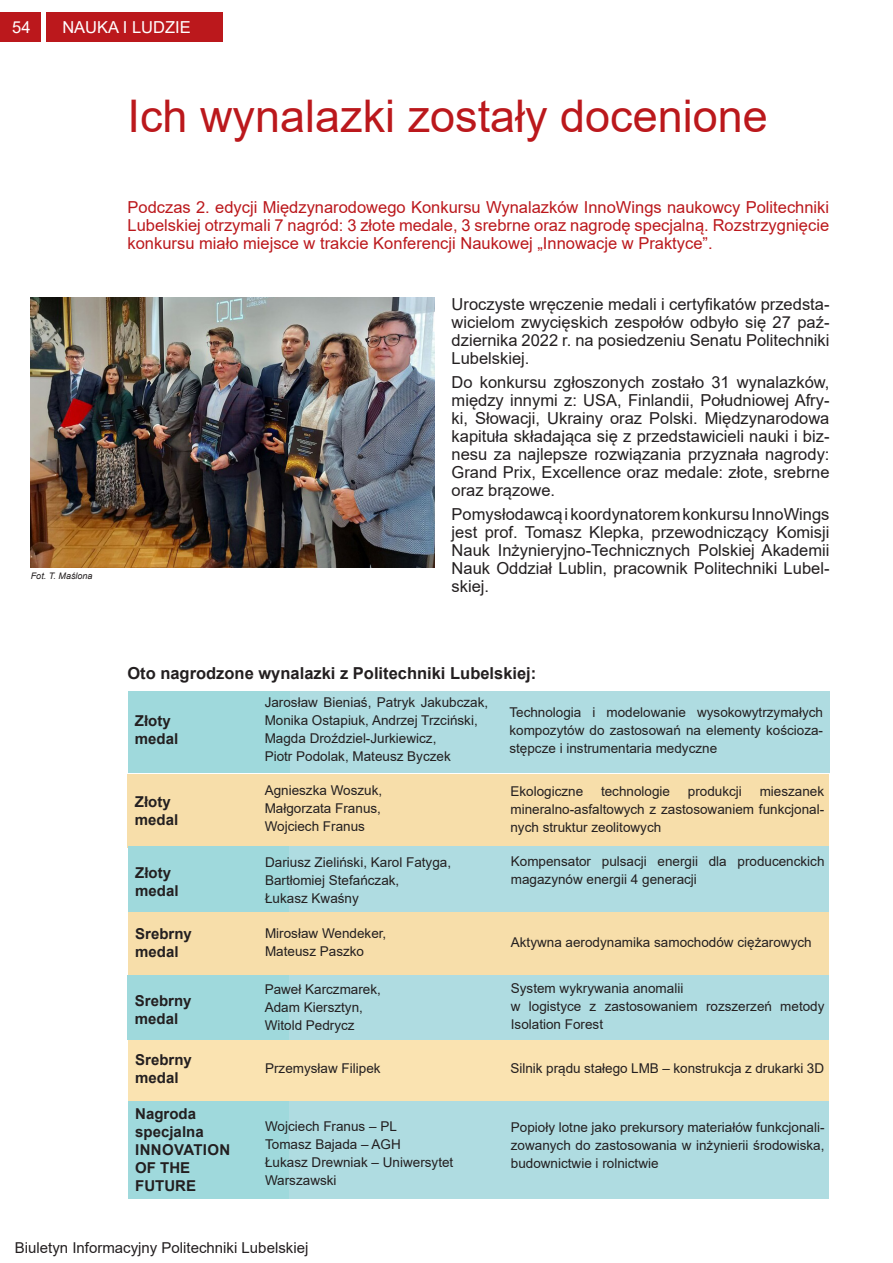
<style>
.page{position:relative;width:893px;height:1263px;background:#fff}
.page>*{position:absolute;margin:0;border:0;box-sizing:border-box;transform-origin:0 0}
.t1{font:45px "Arial";color:#bb181c}
.t2{font:16.5px/18px "Arial";color:#231f20;text-align:justify}
.t3{font:16.5px/18px "Arial";color:#bb181c;text-align:justify}
.t4{font:700 16.5px "Arial";color:#231f20}
.t5{font:16.5px "Arial";color:#fff}
.t6{font:700 15px "Arial";color:#231f20}
.t7{font:15px "Arial";color:#231f20}
.t8{font:700 15px/18px "Arial";letter-spacing:.02em;color:#231f20}
.t9{font:13.5px/18px "Arial";color:#231f20}
.t10{font:italic 9px "Arial";color:#231f20}
</style>
<div class="page">
<div style="left:128px;top:692px;width:162px;height:81px;background:#9fd9dc"></div>
<div style="left:290px;top:692px;width:214px;height:81px;background:#afdce1"></div>
<div style="left:504px;top:692px;width:325px;height:81px;background:#afdce1"></div>
<div style="left:128px;top:774px;width:161px;height:73px;background:#f7deaa"></div>
<div style="left:289px;top:774px;width:214px;height:73px;background:#f7deaa"></div>
<div style="left:503px;top:774px;width:325px;height:73px;background:#f7deaa"></div>
<div style="left:128px;top:1039px;width:161px;height:63px;background:#fae3b1"></div>
<div style="left:289px;top:1039px;width:214px;height:63px;background:#fae3b1"></div>
<div style="left:503px;top:1039px;width:326px;height:63px;background:#fae3b1"></div>
<div style="left:128px;top:1102px;width:161px;height:97px;background:#9fd9dc"></div>
<div style="left:289px;top:1102px;width:214px;height:97px;background:#afdce1"></div>
<div style="left:503px;top:1102px;width:326px;height:97px;background:#afdce1"></div>
<div style="left:128px;top:846px;width:161px;height:65px;background:#9fd9dc"></div>
<div style="left:289px;top:846px;width:214px;height:65px;background:#afdce1"></div>
<div style="left:503px;top:846px;width:326px;height:65px;background:#afdce1"></div>
<div style="left:128px;top:912px;width:161px;height:63px;background:#f7deaa"></div>
<div style="left:289px;top:912px;width:214px;height:63px;background:#f7deaa"></div>
<div style="left:503px;top:912px;width:326px;height:63px;background:#f7deaa"></div>
<div style="left:128px;top:975px;width:161px;height:64px;background:#9fd9dc"></div>
<div style="left:289px;top:975px;width:214px;height:64px;background:#afdce1"></div>
<div style="left:503px;top:975px;width:326px;height:64px;background:#afdce1"></div>
<img style="left:31px;top:298px;width:403px;height:270px">
<div style="left:0;top:13px;width:222px;height:29px;background:#bb181c"></div>
<hr style="left:42px;top:11px;width:4px;height:33px;background:#fff">
<p class="t5" style="left:12px;top:16px;width:20px">54</p>
<p class="t5" style="left:62px;top:16px;width:130px">NAUKA I LUDZIE</p>
<p class="t1" style="left:128px;top:85px;width:642px">Ich wynalazki zostały docenione</p>
<p class="t10" style="left:31px;top:570px;width:63px">Fot. T. Maślona</p>
<p class="t3" style="left:128px;top:198px;width:703px">Podczas 2. edycji Międzynarodowego Konkursu Wynalazków InnoWings naukowcy Politechniki Lubelskiej otrzymali 7 nagród: 3 złote medale, 3 srebrne oraz nagrodę specjalną. Rozstrzygnięcie konkursu miało miejsce w trakcie Konferencji Naukowej „Innowacje w Praktyce”.</p>
<p class="t2" style="left:452px;top:295px;width:379px">Uroczyste wręczenie medali i certyfikatów przedsta&shy;wicielom zwycięskich zespołów odbyło się 27 paź&shy;dziernika 2022 r. na posiedzeniu Senatu Politechniki Lubelskiej.</p>
<p class="t2" style="left:452px;top:373px;width:379px">Do konkursu zgłoszonych zostało 31 wynalazków, między innymi z: USA, Finlandii, Południowej Afry&shy;ki, Słowacji, Ukrainy oraz Polski. Międzynarodowa kapituła składająca się z przedstawicieli nauki i biz&shy;nesu za najlepsze rozwiązania przyznała nagrody:<br>Grand Prix, Excellence oraz medale: złote, srebrne oraz brązowe.</p>
<p class="t2" style="left:452px;top:505px;width:379px">Pomysłodawcą i koordynatorem konkursu InnoWings</p>
<p class="t2" style="left:452px;top:523px;width:379px">jest prof. Tomasz Klepka, przewodniczący Komisji Nauk Inżynieryjno-Technicznych Polskiej Akademii Nauk Oddział Lublin, pracownik Politechniki Lubel&shy;skiej.</p>
<p class="t4" style="left:127px;top:661px;width:410px">Oto nagrodzone wynalazki z Politechniki Lubelskiej:</p>
<p class="t6" style="left:135px;top:710px;width:37px">Złoty</p>
<p class="t6" style="left:135px;top:728px;width:45px">medal</p>
<p class="t6" style="left:135px;top:791px;width:37px">Złoty</p>
<p class="t6" style="left:135px;top:809px;width:45px">medal</p>
<p class="t6" style="left:135px;top:862px;width:37px">Złoty</p>
<p class="t6" style="left:135px;top:880px;width:45px">medal</p>
<p class="t6" style="left:135px;top:923px;width:58px">Srebrny</p>
<p class="t6" style="left:135px;top:941px;width:45px">medal</p>
<p class="t6" style="left:135px;top:990px;width:58px">Srebrny</p>
<p class="t6" style="left:135px;top:1008px;width:45px">medal</p>
<p class="t6" style="left:135px;top:1049px;width:58px">Srebrny</p>
<p class="t6" style="left:135px;top:1067px;width:45px">medal</p>
<p class="t6" style="left:135px;top:1103px;width:62px">Nagroda</p>
<p class="t6" style="left:135px;top:1121px;width:70px">specjalna</p>
<p class="t8" style="left:135px;top:1141px;width:97px">INNOVATION<br>OF THE</p>
<p class="t6" style="left:135px;top:1175px;width:62px">FUTURE</p>
<p class="t9" style="left:265px;top:693px;width:225px">Jarosław Bieniaś, Patryk Jakubczak,<br>Monika Ostapiuk, Andrzej Trzciński,</p>
<p class="t9" style="left:265px;top:729px;width:173px">Magda Droździel-Jurkiewicz,</p>
<p class="t9" style="left:265px;top:747px;width:188px">Piotr Podolak, Mateusz Byczek</p>
<p class="t9" style="left:265px;top:781px;width:119px">Agnieszka Woszuk,</p>
<p class="t9" style="left:265px;top:799px;width:118px">Małgorzata Franus,</p>
<p class="t9" style="left:265px;top:817px;width:102px">Wojciech Franus</p>
<p class="t9" style="left:265px;top:853px;width:188px">Dariusz Zieliński, Karol Fatyga,</p>
<p class="t9" style="left:265px;top:871px;width:136px">Bartłomiej Stefańczak,</p>
<p class="t9" style="left:265px;top:889px;width:95px">Łukasz Kwaśny</p>
<p class="t9" style="left:265px;top:924px;width:123px">Mirosław Wendeker,</p>
<p class="t9" style="left:265px;top:942px;width:101px">Mateusz Paszko</p>
<p class="t9" style="left:265px;top:980px;width:118px">Paweł Karczmarek,</p>
<p class="t9" style="left:265px;top:998px;width:100px">Adam Kiersztyn,</p>
<p class="t9" style="left:265px;top:1016px;width:92px">Witold Pedrycz</p>
<p class="t9" style="left:509px;top:703px;width:315px;text-align:justify">Technologia i modelowanie wysokowytrzymałych kompozytów do zastosowań na elementy kościoza&shy;stępcze i instrumentaria medyczne</p>
<p class="t9" style="left:510px;top:782px;width:315px;text-align:justify;text-indent:249px">mieszanek mineralno-asfaltowych z zastosowaniem funkcjonal&shy;nych struktur zeolitowych</p>
<p class="t9" style="left:510px;top:782px;width:74px">Ekologiczne</p>
<p class="t9" style="left:601px;top:782px;width:71px">technologie</p>
<p class="t9" style="left:688px;top:782px;width:56px">produkcji</p>
<p class="t9" style="left:511px;top:852px;width:315px">Kompensator pulsacji energii dla producenckich magazynów energii 4 generacji</p>
<p class="t9" style="left:511px;top:933px;width:302px">Aktywna aerodynamika samochodów ciężarowych</p>
<p class="t9" style="left:511px;top:979px;width:174px">System wykrywania anomalii</p>
<p class="t9" style="left:511px;top:997px;width:315px">w logistyce z zastosowaniem rozszerzeń metody<br>Isolation Forest</p>
<p class="t9" style="left:265px;top:1059px;width:117px">Przemysław Filipek</p>
<p class="t9" style="left:510px;top:1059px;width:315px">Silnik prądu stałego LMB – konstrukcja z drukarki 3D</p>
<p class="t9" style="left:265px;top:1117px;width:133px">Wojciech Franus – PL</p>
<p class="t9" style="left:265px;top:1135px;width:137px">Tomasz Bajada – AGH</p>
<p class="t9" style="left:265px;top:1153px;width:190px">Łukasz Drewniak – Uniwersytet</p>
<p class="t9" style="left:265px;top:1171px;width:73px">Warszawski</p>
<p class="t9" style="left:511px;top:1118px;width:315px;text-align:justify">Popioły lotne jako prekursory materiałów funkcjonali&shy;zowanych do zastosowania w inżynierii środowiska, budownictwie i rolnictwie</p>
<p class="t7" style="left:15px;top:1238px;width:295px">Biuletyn Informacyjny Politechniki Lubelskiej</p>
</div>
